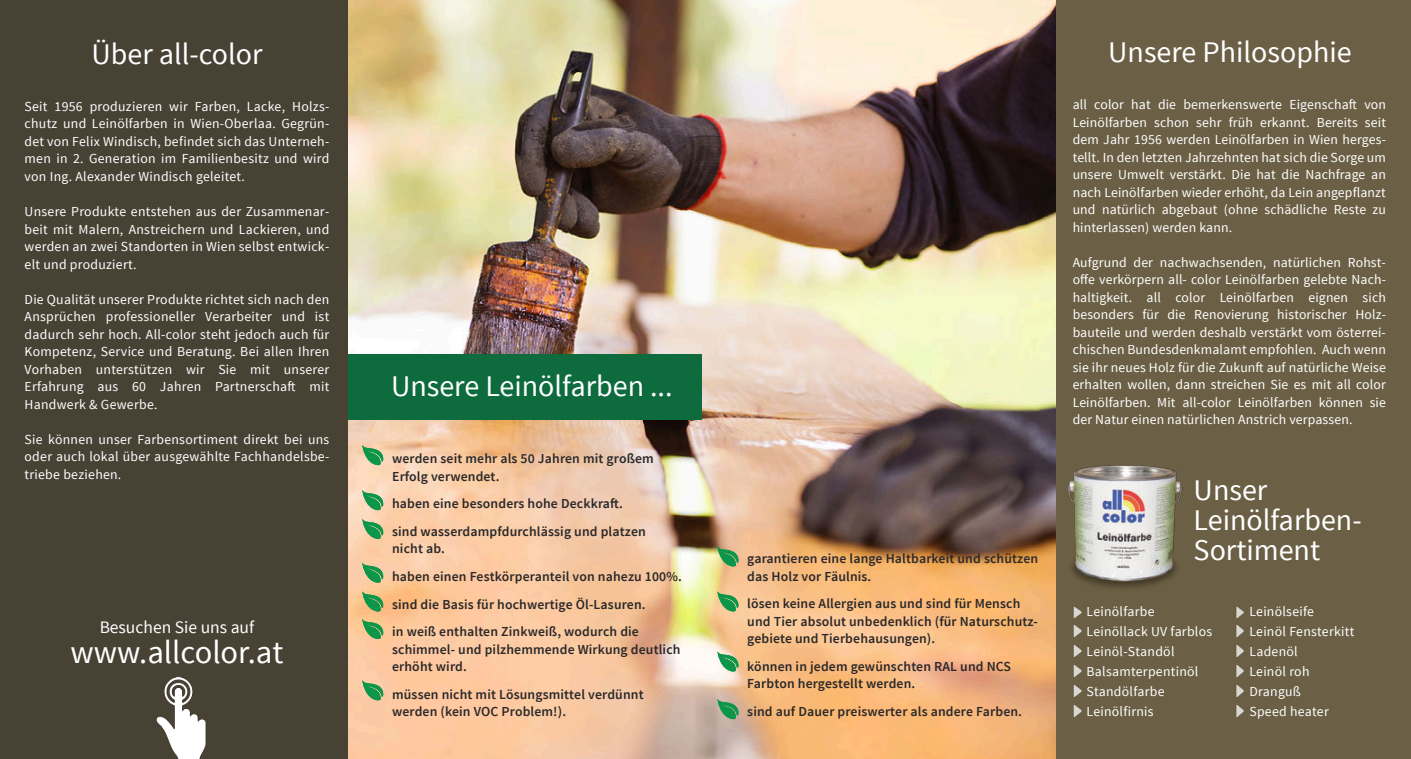
<style>
.page{position:relative;width:1411px;height:759px;background:#fff}
.page>*{position:absolute;margin:0;border:0;box-sizing:border-box;transform-origin:0 0}
.t1{font:32.5px "Source Sans Pro";color:#fff}
.t2{font:30px/30px "Source Sans Pro";color:#fff}
.t3{font:17.5px "Source Sans Pro";color:#fff}
.t4{font:13.75px/17.5px "Source Sans Pro";letter-spacing:.02em;color:#fff;text-align:justify}
.t5{font:600 13.75px/17.5px "Source Sans Pro";letter-spacing:.01em;color:#2b292a}
</style>
<div class="page">
<img style="left:348px;top:0;width:708px;height:758px">
<svg style="left:362px;top:445px;width:21px;height:20px"></svg>
<svg style="left:362px;top:490px;width:21px;height:20px"></svg>
<svg style="left:362px;top:518px;width:21px;height:20px"></svg>
<svg style="left:362px;top:562px;width:21px;height:20px"></svg>
<svg style="left:362px;top:591px;width:21px;height:20px"></svg>
<svg style="left:362px;top:618px;width:21px;height:20px"></svg>
<svg style="left:362px;top:680px;width:21px;height:20px"></svg>
<svg style="left:717px;top:546px;width:21px;height:20px"></svg>
<svg style="left:717px;top:591px;width:21px;height:20px"></svg>
<svg style="left:717px;top:651px;width:21px;height:20px"></svg>
<svg style="left:717px;top:698px;width:21px;height:20px"></svg>
<div style="left:347px;top:353px;width:354px;height:66px;background:#0d6b3e"></div>
<div style="left:0;top:0;width:348px;height:758px;background:#474234"></div>
<img style="left:156px;top:677px;width:50px;height:81px">
<div style="left:1056px;top:0;width:354px;height:758px;background:#6b5f45"></div>
<img style="left:1050px;top:453px;width:133px;height:143px">
<img style="left:1073px;top:606px;width:9px;height:13px">
<img style="left:1073px;top:624px;width:9px;height:14px">
<img style="left:1073px;top:644px;width:9px;height:14px">
<img style="left:1073px;top:664px;width:9px;height:14px">
<img style="left:1073px;top:684px;width:9px;height:14px">
<img style="left:1073px;top:704px;width:9px;height:14px">
<img style="left:1236px;top:606px;width:8px;height:13px">
<img style="left:1236px;top:624px;width:8px;height:14px">
<img style="left:1236px;top:644px;width:8px;height:14px">
<img style="left:1236px;top:664px;width:8px;height:14px">
<img style="left:1236px;top:684px;width:8px;height:14px">
<img style="left:1236px;top:704px;width:8px;height:14px">
<h2 class="t2" style="left:91px;top:40px;width:172px">Über all-color</h2>
<p class="t4" style="left:25px;top:98px;width:306px">Seit 1956 produzieren wir Farben, Lacke, Holzs&shy;chutz und Leinölfarben in Wien-Oberlaa. Gegrün&shy;det von Felix Windisch, befindet sich das Unterneh&shy;men in 2. Generation im Familienbesitz und wird von Ing. Alexander Windisch geleitet.</p>
<p class="t4" style="left:25px;top:203px;width:306px">Unsere Produkte entstehen aus der Zusammenar&shy;beit mit Malern, Anstreichern und Lackieren, und werden an zwei Standorten in Wien selbst entwick&shy;elt und produziert.</p>
<p class="t4" style="left:25px;top:291px;width:306px">Die Qualität unserer Produkte richtet sich nach den Ansprüchen professioneller Verarbeiter und ist dadurch sehr hoch. All-color steht jedoch auch für Kompetenz, Service und Beratung. Bei allen Ihren Vorhaben unterstützen wir Sie mit unserer Erfahrung aus 60 Jahren Partnerschaft mit Handwerk &amp; Gewerbe.</p>
<p class="t4" style="left:25px;top:431px;width:306px">Sie können unser Farbensortiment direkt bei uns oder auch lokal über ausgewählte Fachhandelsbe&shy;triebe beziehen.</p>
<p class="t3" style="left:100px;top:618px;width:156px">Besuchen Sie uns auf</p>
<h1 class="t1" style="left:70px;top:636px;width:214px">www.allcolor.at</h1>
<h2 class="t2" style="left:391px;top:372px;width:283px">Unsere Leinölfarben ...</h2>
<p class="t5" style="left:392px;top:450px;width:263px">werden seit mehr als 50 Jahren mit großem<br>Erfolg verwendet.</p>
<p class="t5" style="left:392px;top:490px;width:255px;line-height:27.5px">haben eine besonders hohe Deckkraft. sind wasserdampfdurchlässig und platzen</p>
<p class="t5" style="left:392px;top:535px;width:291px;line-height:27.5px">nicht ab.<br>haben einen Festkörperanteil von nahezu 100%. sind die Basis für hochwertige Öl-Lasuren.<br>in weiß enthalten Zinkweiß, wodurch die</p>
<p class="t5" style="left:392px;top:640px;width:290px">schimmel- und pilzhemmende Wirkung deutlich erhöht wird.</p>
<p class="t5" style="left:392px;top:685px;width:253px">müssen nicht mit Lösungsmittel verdünnt werden (kein VOC Problem!).</p>
<p class="t5" style="left:747px;top:550px;width:292px">garantieren eine lange Haltbarkeit und schützen das Holz vor Fäulnis.</p>
<p class="t5" style="left:747px;top:595px;width:292px">lösen keine Allergien aus und sind für Mensch und Tier absolut unbedenklich (für Naturschutz&shy;gebiete und Tierbehausungen).</p>
<p class="t5" style="left:747px;top:657px;width:265px">können in jedem gewünschten RAL und NCS<br>Farbton hergestellt werden.</p>
<p class="t5" style="left:747px;top:702px;width:276px">sind auf Dauer preiswerter als andere Farben.</p>
<h2 class="t2" style="left:1108px;top:38px;width:245px">Unsere Philosophie</h2>
<p class="t4" style="left:1072px;top:96px;width:315px">all color hat die bemerkenswerte Eigenschaft von Leinölfarben schon sehr früh erkannt. Bereits seit dem Jahr 1956 werden Leinölfarben in Wien herges&shy;tellt. In den letzten Jahrzehnten hat sich die Sorge um unsere Umwelt verstärkt. Die hat die Nachfrage an nach Leinölfarben wieder erhöht, da Lein angepflanzt und natürlich abgebaut (ohne schädliche Reste zu hinterlassen) werden kann.</p>
<p class="t4" style="left:1072px;top:254px;width:315px">Aufgrund der nachwachsenden, natürlichen Rohst&shy;offe verkörpern all- color Leinölfarben gelebte Nach&shy;haltigkeit. all color Leinölfarben eignen sich besonders für die Renovierung historischer Holz&shy;bauteile und werden deshalb verstärkt vom österrei&shy;chischen Bundesdenkmalamt empfohlen. Auch wenn sie ihr neues Holz für die Zukunft auf natürliche Weise erhalten wollen, dann streichen Sie es mit all color Leinölfarben. Mit all-color Leinölfarben können sie der Natur einen natürlichen Anstrich verpassen.</p>
<h2 class="t2" style="left:1193px;top:476px;width:170px">Unser<br>Leinölfarben-<br>Sortiment</h2>
<p class="t4" style="left:1086px;top:601px;width:127px;line-height:20px;text-align:left">Leinölfarbe<br>Leinöllack UV farblos<br>Leinöl-Standöl<br>Balsamterpentinöl<br>Standölfarbe<br>Leinölfirnis</p>
<p class="t4" style="left:1249px;top:601px;width:106px;line-height:20px;text-align:left">Leinölseife<br>Leinöl Fensterkitt<br>Ladenöl<br>Leinöl roh<br>Dranguß<br>Speed heater</p>
</div>
